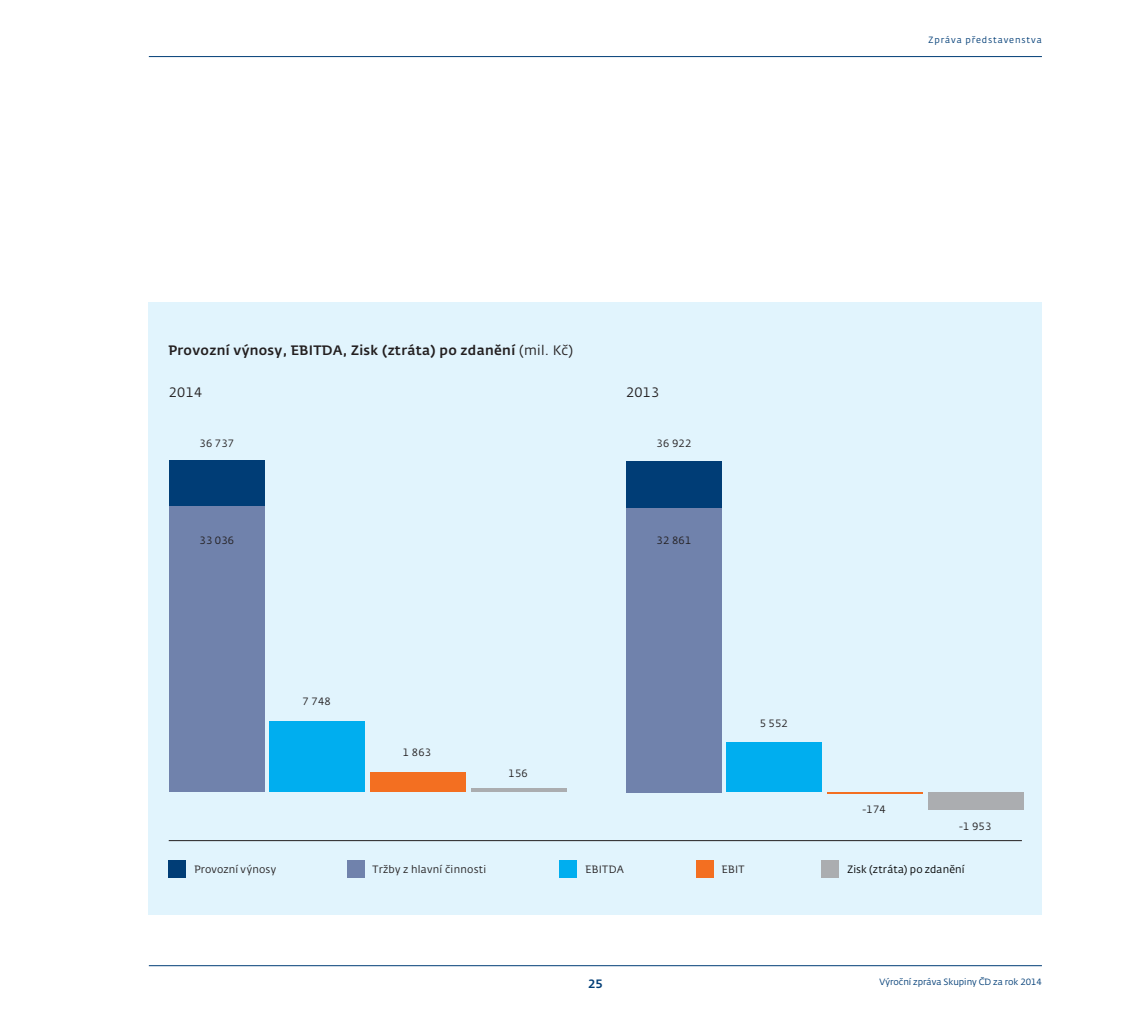
<style>
.page{position:relative;width:1127px;height:1021px;background:#fff}
.page>*{position:absolute;margin:0;border:0;box-sizing:border-box;transform-origin:0 0}
.t1{font:500 13.5px "CD Fedra";letter-spacing:.025em;color:#231f20}
.t2{font:13.5px "CD Fedra";letter-spacing:.025em;color:#231f20}
.t3{font:500 12px "CD Fedra";color:#003d76}
.t4{font:10.5px "CD Fedra";letter-spacing:.02em;color:#231f20}
.t5{font:10.5px "CD Fedra";letter-spacing:.02em;color:#000}
.t6{font:9px "CD Fedra";color:#003d76}
.t7{font:9px "CD Fedra";letter-spacing:.1em;color:#003d76}
.s1{font-weight:400}
</style>
<div class="page">
<hr style="left:149px;top:56px;width:893px;height:1px;background:#003d76">
<hr style="left:149px;top:965px;width:893px;height:1px;background:#003d76">
<div style="left:149px;top:302px;width:893px;height:612px;background:#e1f4fd"></div>
<hr style="left:471px;top:788px;width:95px;height:4px;background:#abadb0">
<div style="left:370px;top:772px;width:96px;height:20px;background:#f36f21"></div>
<div style="left:269px;top:721px;width:96px;height:71px;background:#00aeef"></div>
<div style="left:169px;top:460px;width:95px;height:330px;background:#003d76"></div>
<div style="left:169px;top:506px;width:95px;height:286px;background:#7082ac"></div>
<div style="left:169px;top:860px;width:17px;height:17px;background:#003d76"></div>
<div style="left:560px;top:860px;width:17px;height:17px;background:#00aeef"></div>
<div style="left:696px;top:860px;width:17px;height:17px;background:#f36f21"></div>
<div style="left:822px;top:860px;width:17px;height:17px;background:#abadb0"></div>
<div style="left:347px;top:860px;width:17px;height:17px;background:#7082ac"></div>
<div style="left:928px;top:792px;width:95px;height:17px;background:#abadb0"></div>
<hr style="left:827px;top:792px;width:96px;height:1px;background:#f36f21">
<div style="left:726px;top:742px;width:96px;height:50px;background:#00aeef"></div>
<div style="left:626px;top:461px;width:95px;height:331px;background:#003d76"></div>
<div style="left:626px;top:508px;width:95px;height:284px;background:#7082ac"></div>
<hr style="left:169px;top:840px;width:853px;height:1px;background:#231f20">
<p class="t7" style="left:928px;top:36px;width:115px">Zpráva představenstva</p>
<p class="t1" style="left:169px;top:344px;width:406px">Provozní výnosy, EBITDA, Zisk (ztráta) po zdanění <span class="s1">(mil. Kč)</span></p>
<p class="t2" style="left:169px;top:386px;width:35px">2014</p>
<p class="t4" style="left:199px;top:438px;width:36px">36 737</p>
<p class="t2" style="left:626px;top:386px;width:35px">2013</p>
<p class="t4" style="left:656px;top:438px;width:36px">36 922</p>
<p class="t4" style="left:199px;top:535px;width:36px">33 036</p>
<p class="t4" style="left:656px;top:535px;width:36px">32 861</p>
<p class="t4" style="left:303px;top:696px;width:30px">7 748</p>
<p class="t4" style="left:403px;top:747px;width:30px">1 863</p>
<p class="t4" style="left:508px;top:768px;width:21px">156</p>
<p class="t4" style="left:760px;top:719px;width:30px">5 552</p>
<p class="t4" style="left:862px;top:804px;width:25px">-174</p>
<p class="t4" style="left:959px;top:821px;width:34px">-1 953</p>
<p class="t4" style="left:194px;top:864px;width:83px">Provozní výnosy</p>
<p class="t4" style="left:373px;top:864px;width:115px">Tržby z hlavní činnosti</p>
<p class="t4" style="left:585px;top:864px;width:40px">EBITDA</p>
<p class="t4" style="left:722px;top:864px;width:24px">EBIT</p>
<p class="t5" style="left:847px;top:864px;width:119px">Zisk (ztráta) po zdanění</p>
<p class="t3" style="left:588px;top:978px;width:16px">25</p>
<p class="t6" style="left:879px;top:978px;width:164px">Výroční zpráva Skupiny ČD za rok 2014</p>
</div>
